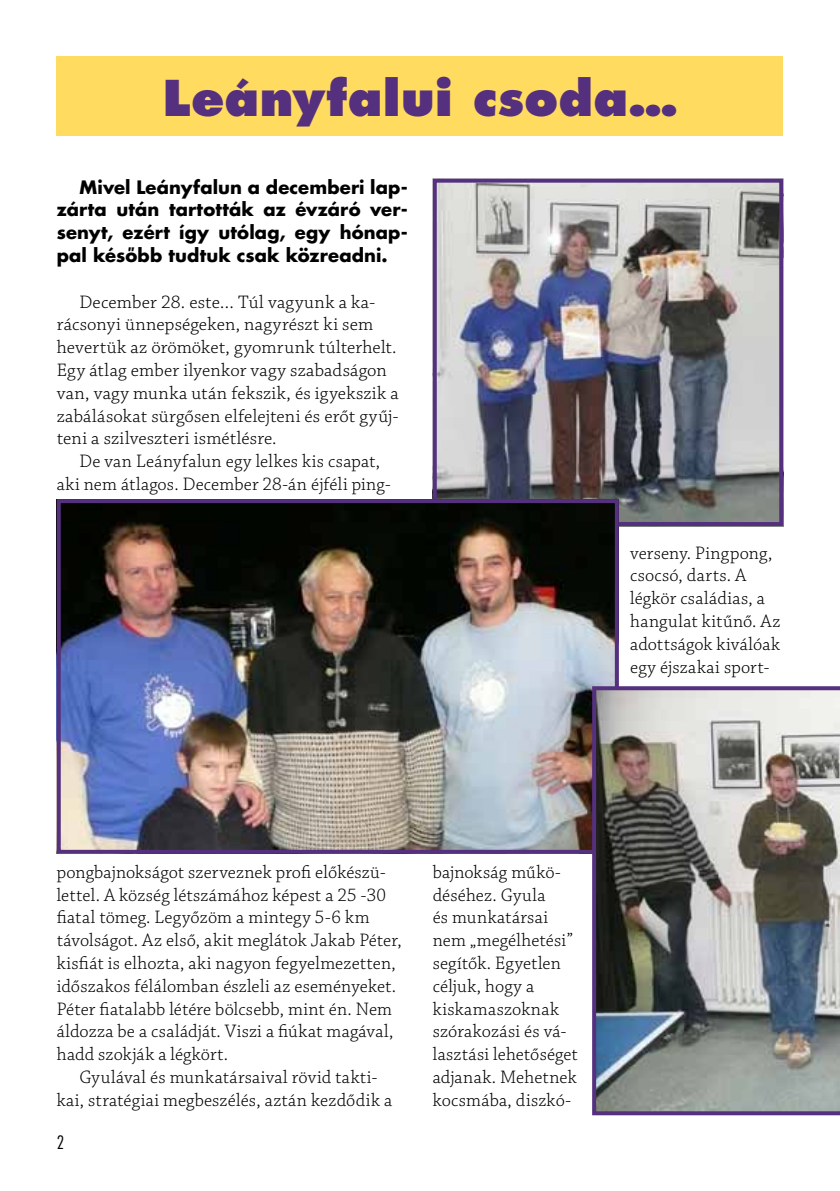
<style>
.page{position:relative;width:840px;height:1191px;background:#fff}
.page>*{position:absolute;margin:0;border:0;box-sizing:border-box;transform-origin:0 0}
.t1{font:800 48px "Futura Std";letter-spacing:.005em;color:#54307e}
.t2{font:300 19px/22.8px "Chaparral Pro";letter-spacing:.01em;color:#000}
.t3{font:700 18px/22.8px "Futura Std";letter-spacing:.005em;color:#000;text-align:justify}
.t4{font:300 condensed 18px "Futura Std";color:#000}
</style>
<div class="page">
<div style="left:57px;top:57px;width:725px;height:79px;background:#ffdc5f"></div>
<img style="left:437px;top:184px;width:340px;height:337px">
<div style="left:432px;top:179px;width:350px;height:347px;border:4px solid #54307e"></div>
<img style="left:62px;top:504px;width:551px;height:345px">
<div style="left:57px;top:499px;width:561px;height:355px;border:4px solid #54307e"></div>
<img style="left:591px;top:686px;width:248px;height:429px">
<h1 class="t1" style="left:163px;top:66px;width:515px">Leányfalui csoda…</h1>
<p class="t3" style="left:57px;top:174px;width:352px;text-indent:23px">Mivel Leányfalun a decemberi lap&shy;zárta után tartották az évzáró ver&shy;senyt, ezért így utólag, egy hónap&shy;pal később tudtuk csak közreadni.</p>
<p class="t2" style="left:57px;top:291px;width:343px;text-indent:23px">December 28. este… Túl vagyunk a ka&shy;rácsonyi ünnepségeken, nagyrészt ki sem hevertük az örömöket, gyomrunk túlterhelt.<br>Egy átlag ember ilyenkor vagy szabadságon van, vagy munka után fekszik, és igyekszik a zabálásokat sürgősen elfelejteni és erőt gyűj&shy;teni a szilveszteri ismétlésre.</p>
<p class="t2" style="left:57px;top:451px;width:335px;text-indent:23px">De van Leányfalun egy lelkes kis csapat, aki nem átlagos. December 28-án éjféli ping-</p>
<p class="t2" style="left:629px;top:542px;width:152px">verseny. Pingpong, csocsó, darts. A légkör családias, a hangulat kitűnő. Az adottságok kiválóak egy éjszakai sport-</p>
<p class="t2" style="left:57px;top:861px;width:346px">pongbajnokságot szerveznek profi előkészü&shy;lettel. A község létszámához képest a 25 -30 fiatal tömeg. Legyőzöm a mintegy 5-6 km távolságot. Az első, akit meglátok Jakab Péter, kisfiát is elhozta, aki nagyon fegyelmezetten, időszakos félálomban észleli az eseményeket.<br>Péter fiatalabb létére bölcsebb, mint én. Nem áldozza be a családját. Viszi a fiúkat magával, hadd szokják a légkört.</p>
<p class="t2" style="left:57px;top:1066px;width:337px;text-align:center">Gyulával és munkatársaival rövid takti-<br>kai, stratégiai megbeszélés, aztán kezdődik a</p>
<p class="t4" style="left:57px;top:1130px;width:9px">2</p>
<p class="t2" style="left:432px;top:861px;width:147px">bajnokság műkö&shy;déséhez. Gyula<br>és munkatársai nem „megélhetési” segítők. Egyetlen céljuk, hogy a kiskamaszoknak szórakozási és vá&shy;lasztási lehetőséget adjanak. Mehetnek kocsmába, diszkó-</p>
</div>
